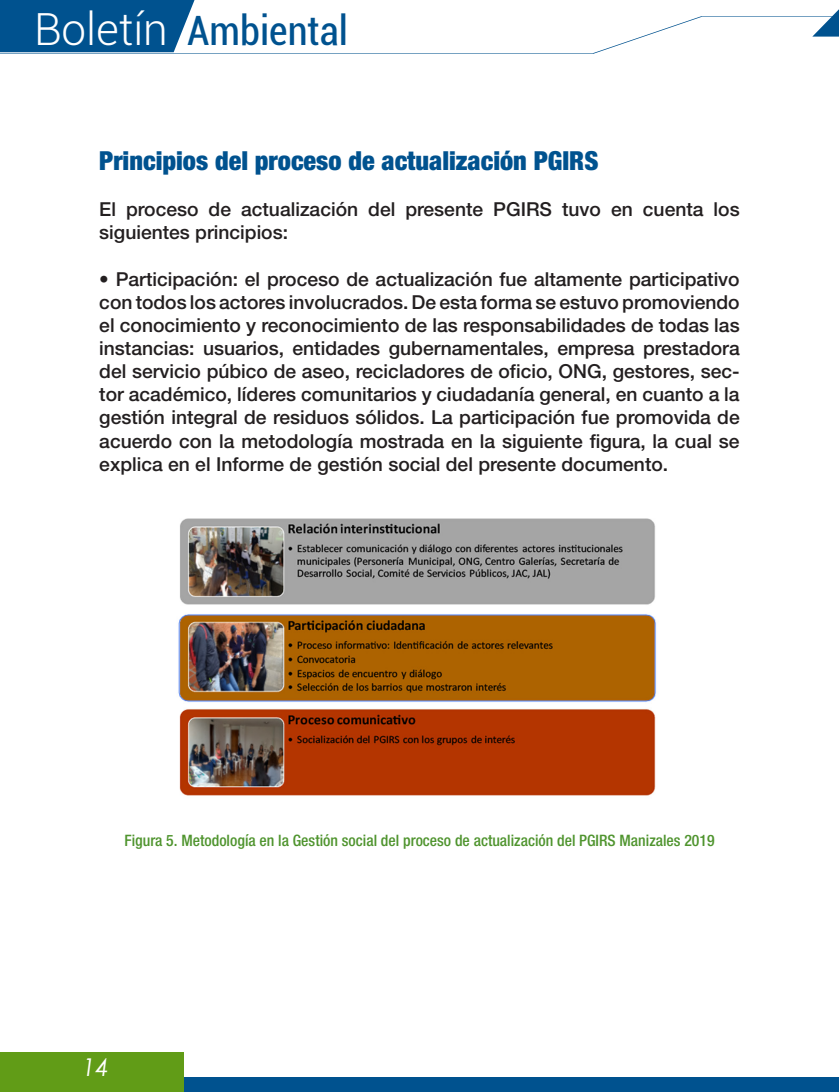
<style>
.page{position:relative;width:839px;height:1092px;background:#fff}
.page>*{position:absolute;margin:0;border:0;box-sizing:border-box;transform-origin:0 0}
.t1{font:condensed 40.43px "Roboto";color:#00528f}
.titulos{font:900 condensed 26.25px "Helvetica Neue";color:#00528f}
.t2{font:italic 24.5px "Century Gothic";color:#fff}
.contenidos{font:500 19.25px/23.1px "Helvetica Neue";color:#231f20}
.figura{font:500 condensed 15.75px "Helvetica Neue";color:#4f942e}
.s1{font-weight:300;font-stretch:normal;font-size:44.27px;color:#fff}
</style>
<div class="page">
<div style="left:0;top:1077px;width:838px;height:14px;background:#00528f"></div>
<svg style="left:0;top:0;width:838px;height:54px"></svg>
<div style="left:0;top:1052px;width:184px;height:39px;background:#619c17"></div>
<img style="left:178px;top:518px;width:479px;height:278px">
<h1 class="t1" style="left:34px;top:3px;width:315px"><span class="s1">Boletín</span> Ambiental</h1>
<p class="titulos" style="left:99px;top:145px;width:500px">Principios del proceso de actualización PGIRS</p>
<p class="contenidos" style="left:99px;top:198px;width:641px">El proceso de actualización del presente PGIRS tuvo en cuenta los siguientes principios:</p>
<p class="contenidos" style="left:99px;top:267px;width:641px;text-align:justify">• Participación: el proceso de actualización fue altamente participativo con todos los actores involucrados. De esta forma se estuvo promoviendo el conocimiento y reconocimiento de las responsabilidades de todas las instancias: usuarios, entidades gubernamentales, empresa prestadora del servicio púbico de aseo, recicladores de oficio, ONG, gestores, sec&shy;tor académico, líderes comunitarios y ciudadanía general, en cuanto a la gestión integral de residuos sólidos. La participación fue promovida de acuerdo con la metodología mostrada en la siguiente figura, la cual se explica en el Informe de gestión social del presente documento.</p>
<p class="figura" style="left:124px;top:830px;width:591px">Figura 5. Metodología en la Gestión social del proceso de actualización del PGIRS Manizales 2019</p>
<p class="t2" style="left:82px;top:1049px;width:29px">14</p>
</div>
